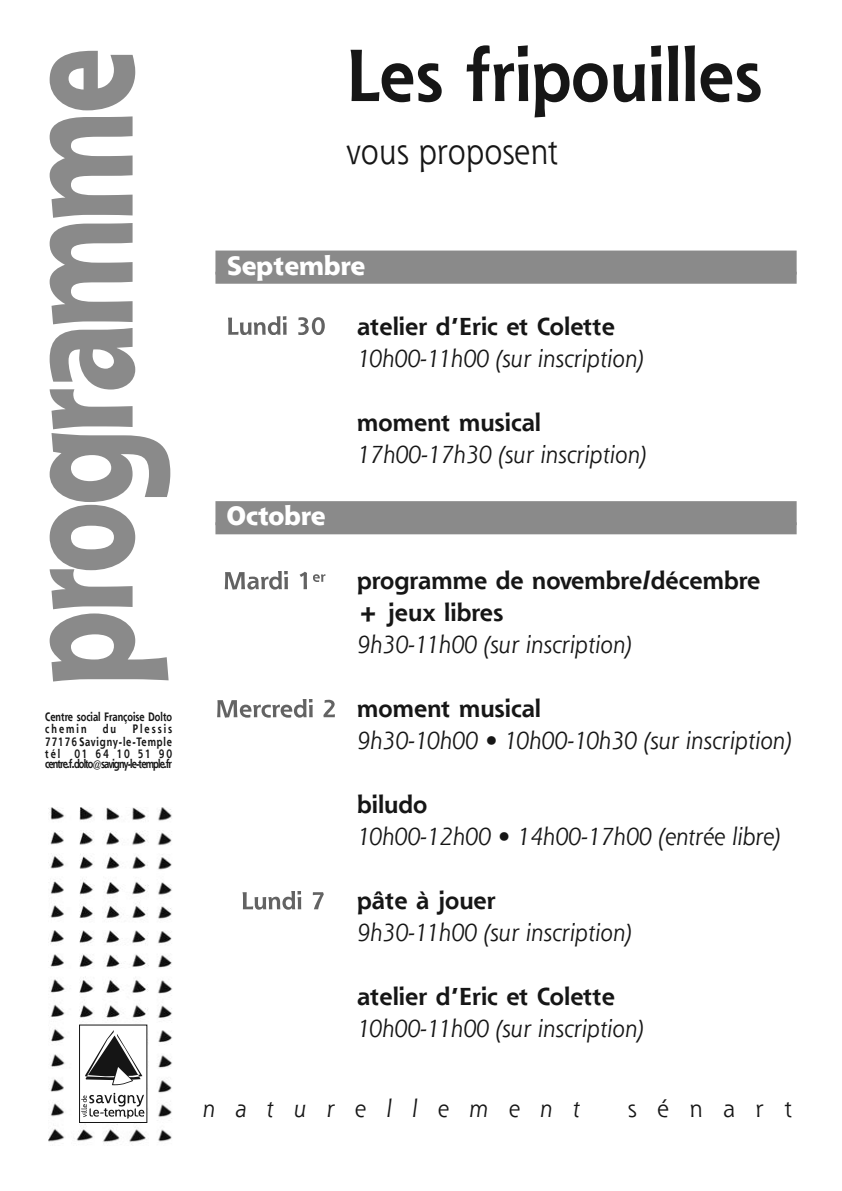
<style>
.page{position:relative;width:842px;height:1191px;background:#fff}
.page>*{position:absolute;margin:0;border:0;box-sizing:border-box;transform-origin:0 0}
.t1{font:800 158px "Shannon";letter-spacing:-.025em;color:#8a8a8a;scale:.73 1}
.t2{font:700 72px "Shannon";color:#161616;scale:.9 1}
.t3{font:36px "Shannon";color:#161616;scale:.9 1}
.t4{font:800 26px "Shannon";color:#fff}
.t5{font:italic 24px "Shannon";color:#161616}
.t6{font:700 24px/32px "Shannon";color:#161616}
.t7{font:italic 24px "Shannon";letter-spacing:.85em;color:#161616}
.t8{font:24px "Shannon";letter-spacing:.85em;color:#161616}
.t9{font:700 12px/12.6px "Shannon";color:#161616;scale:.79 1}
.t10{font:700 12px "Shannon";letter-spacing:-.095em;color:#161616;scale:.79 1}
</style>
<div class="page">
<div style="left:215px;top:250px;width:582px;height:24px;background:#8a8a8a"></div>
<div style="left:215px;top:272px;width:582px;height:12px;background:#8a8a8a"></div>
<div style="left:215px;top:501px;width:582px;height:24px;background:#8a8a8a"></div>
<div style="left:215px;top:522px;width:582px;height:12px;background:#8a8a8a"></div>
<svg style="left:228px;top:316px;width:97px;height:19px"></svg>
<svg style="left:225px;top:571px;width:82px;height:18px"></svg>
<svg style="left:313px;top:574px;width:12px;height:8px"></svg>
<svg style="left:217px;top:699px;width:118px;height:18px"></svg>
<svg style="left:242px;top:891px;width:82px;height:18px"></svg>
<img style="left:49px;top:807px;width:123px;height:336px">
<div style="left:79px;top:1024px;width:68px;height:98px;background:#fff"></div>
<div style="left:79px;top:1024px;width:68px;height:98px;border:1px solid #151515"></div>
<svg style="left:81px;top:1092px;width:64px;height:26px"></svg>
<svg style="left:85px;top:1030px;width:57px;height:56px"></svg>
<h1 class="t1" style="left:20px;top:685px;width:875px;rotate:-90deg">programme</h1>
<h2 class="t2" style="left:346px;top:50px;width:464px">Les fripouilles</h2>
<h3 class="t3" style="left:346px;top:139px;width:237px">vous proposent</h3>
<p class="t4" style="left:227px;top:256px;width:140px">Septembre</p>
<p class="t6" style="left:357px;top:313px;width:260px">atelier d’Eric et Colette</p>
<p class="t5" style="left:357px;top:350px;width:288px">10h00-11h00 (sur inscription)</p>
<p class="t6" style="left:357px;top:409px;width:185px">moment musical</p>
<p class="t5" style="left:357px;top:446px;width:291px">17h00-17h30 (sur inscription)</p>
<p class="t4" style="left:227px;top:506px;width:101px">Octobre</p>
<p class="t6" style="left:357px;top:567px;width:405px">programme de novembre/décembre + jeux libres</p>
<p class="t5" style="left:357px;top:636px;width:276px">9h30-11h00 (sur inscription)</p>
<p class="t6" style="left:357px;top:695px;width:185px">moment musical</p>
<p class="t5" style="left:357px;top:732px;width:436px">9h30-10h00 • 10h00-10h30 (sur inscription)</p>
<p class="t6" style="left:357px;top:791px;width:72px">biludo</p>
<p class="t5" style="left:357px;top:828px;width:425px">10h00-12h00 • 14h00-17h00 (entrée libre)</p>
<p class="t6" style="left:357px;top:887px;width:140px">pâte à jouer</p>
<p class="t5" style="left:357px;top:924px;width:276px">9h30-11h00 (sur inscription)</p>
<p class="t6" style="left:357px;top:983px;width:260px">atelier d’Eric et Colette</p>
<p class="t5" style="left:357px;top:1020px;width:288px">10h00-11h00 (sur inscription)</p>
<p class="t9" style="left:45px;top:711px;width:162px">Centre social Françoise Dolto chemin</p>
<p class="t9" style="left:45px;top:724px;width:162px;text-align:justify;text-indent:87px">Plessis 77176 Savigny-le-Temple tél 01 64 10 51 90</p>
<p class="t10" style="left:45px;top:759px;width:162px">centre.f.dolto@savigny-le-temple.fr</p>
<p class="t9" style="left:103px;top:724px;width:18px">du</p>
<p class="t7" style="left:203px;top:1099px;width:379px">naturellement</p>
<p class="t8" style="left:628px;top:1099px;width:166px">sénart</p>
</div>
